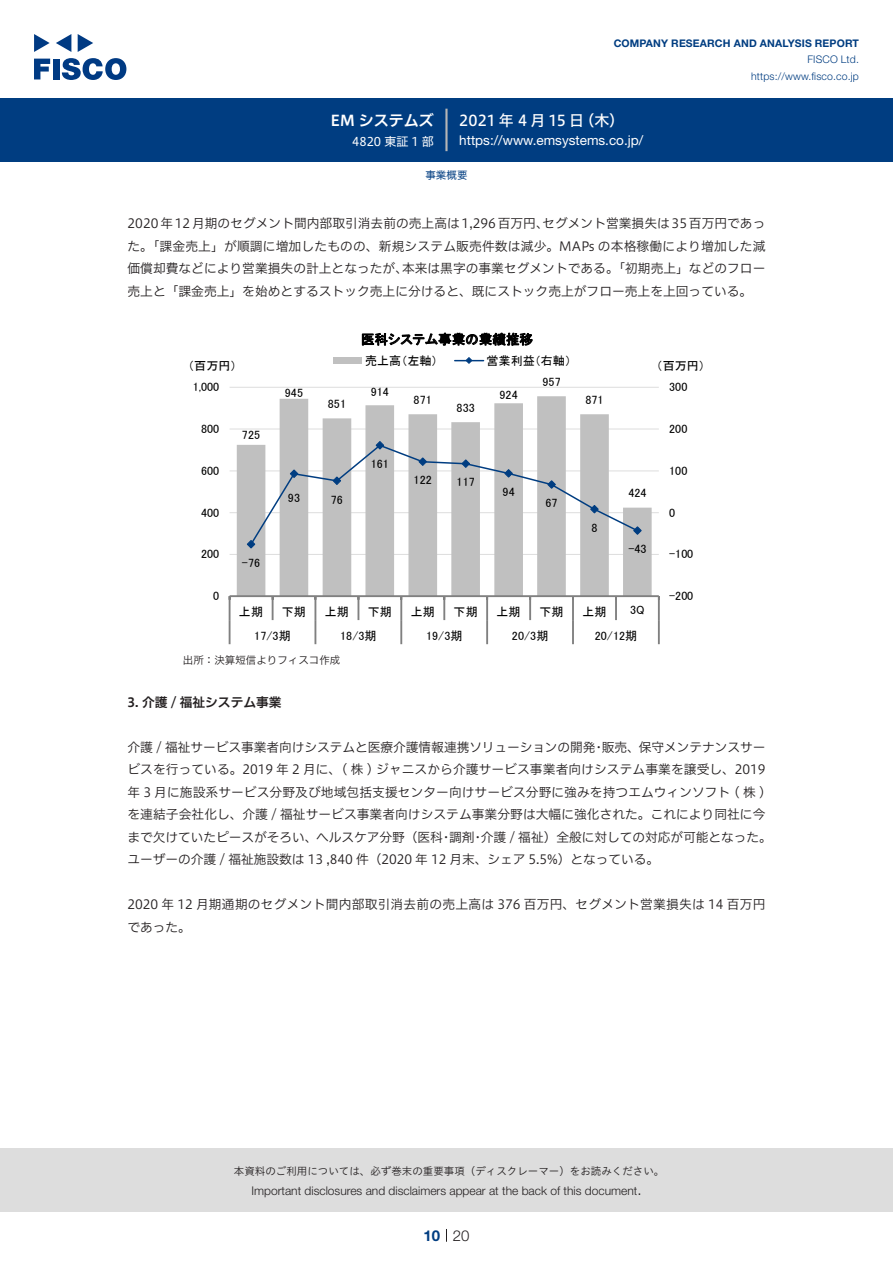
<style>
.page{position:relative;width:893px;height:1263px;background:#fff}
.page>*{position:absolute;margin:0;border:0;box-sizing:border-box;transform-origin:0 0}
.t1{font:15px "Hiragino UD Sans F Std N W5";color:#fff}
.t2{font:15px "Hiragino UD Sans F Std N W6";color:#fff}
.t3{font:300 15px "Helvetica Neue LT Std";color:#231f20}
.t4{font:700 15px "Helvetica Neue LT Std";color:#003d81}
.t5{font:13.5px "Helvetica Neue LT Std";color:#fff}
.t6{font:13.5px "MS P Gothic";letter-spacing:.005em;color:#000}
.t7{font:12.75px/22.5px "Hiragino UD Sans F Std N W3";color:#231f20}
.t8{font:12.75px/22.5px "Hiragino UD Sans F Std N W3";letter-spacing:.02em;color:#231f20}
.t9{font:12.75px "Hiragino UD Sans F Std N W6";color:#231f20}
.t10{font:12.15px "MS P Gothic";color:#000}
.t11{font:12px "MS P Gothic";letter-spacing:.005em;color:#000}
.t12{font:300 12px "Helvetica Neue LT Std";color:#231f20}
.t13{font:12px "Hiragino UD Sans F Std N W4";color:#fff}
.t14{font:10.5px "Hiragino UD Sans Std W3";color:#231f20}
.t15{font:700 10.5px "Helvetica Neue LT Std";letter-spacing:.015em;color:#003d81}
.t16{font:300 10.5px/16.5px "Helvetica Neue LT Std";letter-spacing:.015em;color:#003d81;text-align:right}
.t17{font:10.5px "Hiragino UD Sans F Std N W3";color:#231f20}
.t18{font:10.5px "Hiragino UD Sans F Std N W4";color:#003d81}
</style>
<div class="page">
<div style="left:0;top:1148px;width:893px;height:64px;background:#ddd"></div>
<svg style="left:34px;top:59px;width:16px;height:20px"></svg>
<div style="left:53px;top:59px;width:6px;height:20px;background:#003a83"></div>
<svg style="left:62px;top:58px;width:64px;height:22px"></svg>
<svg style="left:34px;top:34px;width:16px;height:18px"></svg>
<svg style="left:78px;top:34px;width:15px;height:18px"></svg>
<svg style="left:56px;top:34px;width:15px;height:18px"></svg>
<div style="left:0;top:98px;width:893px;height:64px;background:#003d81"></div>
<hr style="left:445px;top:109px;width:3px;height:42px;background:#b5b5b6">
<svg style="left:446px;top:1229px;width:1px;height:13px"></svg>
<hr style="left:230px;top:554px;width:429px;height:1px;background:#ddd">
<hr style="left:230px;top:512px;width:429px;height:1px;background:#ddd">
<hr style="left:230px;top:471px;width:429px;height:1px;background:#ddd">
<hr style="left:230px;top:429px;width:429px;height:1px;background:#ddd">
<hr style="left:230px;top:387px;width:429px;height:1px;background:#ddd">
<svg style="left:237px;top:396px;width:415px;height:199px;fill:#c0c0c0"></svg>
<hr style="left:230px;top:595px;width:429px;height:2px;background:#808080">
<hr style="left:229px;top:596px;width:2px;height:24px;background:#808080">
<hr style="left:272px;top:596px;width:2px;height:24px;background:#808080">
<hr style="left:314px;top:596px;width:2px;height:24px;background:#808080">
<hr style="left:357px;top:596px;width:2px;height:24px;background:#808080">
<hr style="left:400px;top:596px;width:2px;height:24px;background:#808080">
<hr style="left:443px;top:596px;width:2px;height:24px;background:#808080">
<hr style="left:486px;top:596px;width:2px;height:24px;background:#808080">
<hr style="left:529px;top:596px;width:2px;height:24px;background:#808080">
<hr style="left:572px;top:596px;width:2px;height:24px;background:#808080">
<hr style="left:615px;top:596px;width:2px;height:24px;background:#808080">
<hr style="left:658px;top:596px;width:2px;height:24px;background:#808080">
<hr style="left:229px;top:620px;width:2px;height:24px;background:#808080">
<hr style="left:314px;top:620px;width:2px;height:24px;background:#808080">
<hr style="left:400px;top:620px;width:2px;height:24px;background:#808080">
<hr style="left:486px;top:620px;width:2px;height:24px;background:#808080">
<hr style="left:572px;top:620px;width:2px;height:24px;background:#808080">
<hr style="left:658px;top:620px;width:2px;height:24px;background:#808080">
<svg style="left:246px;top:440px;width:396px;height:109px"></svg>
<div style="left:333px;top:358px;width:29px;height:6px;background:#c0c0c0"></div>
<svg style="left:455px;top:357px;width:29px;height:7px"></svg>
<p class="t2" style="left:331px;top:109px;width:105px">EM システムズ</p>
<p class="t13" style="left:352px;top:132px;width:83px">4820 東証 1 部</p>
<p class="t15" style="left:614px;top:37px;width:247px">COMPANY RESEARCH AND ANALYSIS REPORT</p>
<p class="t16" style="left:751px;top:51px;width:109px">FISCO Ltd. https://www.fisco.co j p.</p>
<p class="t1" style="left:459px;top:109px;width:126px">2021 年 4 月 15 日</p>
<p class="t1" style="left:579px;top:109px;width:46px">（木(</p>
<p class="t5" style="left:459px;top:132px;width:186px">https://www.emsystems.co j p. /</p>
<p class="t18" style="left:425px;top:167px;width:43px">事業概要</p>
<p class="t7" style="left:128px;top:211px;width:423px">2020年 12 月期のセグメント間内部取引消去前の売上高は 1,296 百万円、</p>
<p class="t7" style="left:128px;top:234px;width:639px">た。「課金売上」が順調に増加したものの、新規システム販売件数は減少。MAPs の本格稼働により増加した減</p>
<p class="t7" style="left:402px;top:256px;width:365px">本来は黒字の事業セグメントである。「初期売上」などのフロー</p>
<p class="t7" style="left:542px;top:211px;width:225px">セグメント営業損失は35 百万円であっ</p>
<p class="t7" style="left:128px;top:256px;width:626px">価償却費などにより営業損失の計上となったが、<br>売上と「課金売上」を始めとするストック売上に分けると、既にストック売上がフロー売上を上回っている。</p>
<p class="t11" style="left:188px;top:359px;width:50px">（百万円）</p>
<p class="t6" style="left:361px;top:332px;width:173px">医科システム事業の業績推移</p>
<p class="t10" style="left:487px;top:354px;width:86px">営業利益（右軸(</p>
<p class="t10" style="left:365px;top:354px;width:74px">売上高（左軸）</p>
<p class="t11" style="left:657px;top:360px;width:50px">（百万円(</p>
<p class="t11" style="left:193px;top:381px;width:28px">1,000</p>
<p class="t11" style="left:285px;top:387px;width:20px">945</p>
<p class="t11" style="left:371px;top:386px;width:20px">914</p>
<p class="t11" style="left:499px;top:388px;width:20px">924</p>
<p class="t11" style="left:414px;top:394px;width:20px">871</p>
<p class="t10" style="left:328px;top:398px;width:20px">851</p>
<p class="t11" style="left:457px;top:402px;width:20px">833</p>
<p class="t11" style="left:542px;top:376px;width:20px">957</p>
<p class="t11" style="left:585px;top:394px;width:20px">871</p>
<p class="t11" style="left:669px;top:381px;width:20px">300</p>
<p class="t11" style="left:201px;top:423px;width:20px">800</p>
<p class="t11" style="left:242px;top:429px;width:20px">725</p>
<p class="t11" style="left:669px;top:423px;width:20px">200</p>
<p class="t11" style="left:201px;top:464px;width:20px">600</p>
<p class="t11" style="left:201px;top:506px;width:20px">400</p>
<p class="t11" style="left:288px;top:492px;width:14px">93</p>
<p class="t11" style="left:331px;top:493px;width:14px">76</p>
<p class="t11" style="left:371px;top:458px;width:20px">161</p>
<p class="t11" style="left:414px;top:474px;width:20px">122</p>
<p class="t11" style="left:457px;top:476px;width:20px">117</p>
<p class="t11" style="left:503px;top:486px;width:14px">94</p>
<p class="t11" style="left:545px;top:497px;width:14px">67</p>
<p class="t11" style="left:628px;top:487px;width:20px">424</p>
<p class="t11" style="left:669px;top:464px;width:20px">100</p>
<p class="t11" style="left:669px;top:506px;width:8px">0</p>
<p class="t11" style="left:591px;top:522px;width:8px">8</p>
<p class="t11" style="left:201px;top:548px;width:20px">200</p>
<p class="t11" style="left:242px;top:557px;width:20px">-76</p>
<p class="t10" style="left:628px;top:543px;width:20px">-43</p>
<p class="t11" style="left:669px;top:548px;width:26px">-100</p>
<p class="t11" style="left:213px;top:590px;width:8px">0</p>
<p class="t11" style="left:669px;top:590px;width:26px">-200</p>
<p class="t11" style="left:239px;top:605px;width:26px">上期</p>
<p class="t11" style="left:282px;top:605px;width:26px">下期</p>
<p class="t11" style="left:325px;top:605px;width:26px">上期</p>
<p class="t11" style="left:368px;top:605px;width:26px">下期</p>
<p class="t11" style="left:411px;top:605px;width:26px">上期</p>
<p class="t11" style="left:454px;top:605px;width:26px">下期</p>
<p class="t11" style="left:497px;top:605px;width:26px">上期</p>
<p class="t11" style="left:539px;top:605px;width:26px">下期</p>
<p class="t11" style="left:582px;top:605px;width:26px">上期</p>
<p class="t11" style="left:630px;top:603px;width:16px">Q3</p>
<p class="t11" style="left:254px;top:629px;width:38px">17/3期</p>
<p class="t11" style="left:340px;top:629px;width:38px">18/3期</p>
<p class="t11" style="left:426px;top:629px;width:38px">19/3期</p>
<p class="t11" style="left:512px;top:629px;width:38px">20/3期</p>
<p class="t11" style="left:595px;top:629px;width:44px">20/12期</p>
<p class="t17" style="left:183px;top:652px;width:159px">出所：決算短信よりフィスコ作成</p>
<p class="t9" style="left:128px;top:692px;width:156px">3. 介護 / 福祉システム事業</p>
<p class="t7" style="left:128px;top:735px;width:470px">介護 / 福祉サービス事業者向けシステムと医療介護情報連携ソリューションの開発</p>
<p class="t7" style="left:127px;top:757px;width:639px">ビスを行っている。2019 年 2 月に、( 株 ) ジャニスから介護サービス事業者向けシステム事業を譲受し、2019</p>
<p class="t7" style="left:128px;top:780px;width:639px">年 3 月に施設系サービス分野及び地域包括支援センター向けサービス分野に強みを持つエムウィンソフト ( 株 (</p>
<p class="t7" style="left:128px;top:802px;width:639px">を連結子会社化し、介護 / 福祉サービス事業者向けシステム事業分野は大幅に強化された。これにより同社に今</p>
<p class="t7" style="left:481px;top:825px;width:293px">介護 / 福祉）全般に対しての対応が可能となった。</p>
<p class="t7" style="left:602px;top:735px;width:165px">販売、保守メンテナンスサー</p>
<p class="t7" style="left:592px;top:735px;width:14px">・</p>
<p class="t7" style="left:127px;top:825px;width:533px">まで欠けていたピースがそろい、ヘルスケア分野（医科<br>ユーザーの介護 / 福祉施設数は 13 ,840 件（2020 年 12 月末、シェア 5.5%）となっている。</p>
<p class="t8" style="left:128px;top:892px;width:639px">2020 年 12 月期通期のセグメント間内部取引消去前の売上高は 376 百万円、セグメント営業損失は 14 百万円であった。</p>
<p class="t7" style="left:449px;top:825px;width:27px">調剤</p>
<p class="t7" style="left:440px;top:825px;width:14px">・</p>
<p class="t7" style="left:471px;top:825px;width:14px">・</p>
<p class="t14" style="left:234px;top:1163px;width:432px">本資料のご利用については、必ず巻末の重要事項（ディスクレーマー）をお読みください。</p>
<p class="t3" style="left:637px;top:1180px;width:6px">.</p>
<p class="t12" style="left:251px;top:1183px;width:387px">Important disclosures and disclaimers appear at the back of this document</p>
<p class="t4" style="left:423px;top:1226px;width:18px">10</p>
<p class="t3" style="left:453px;top:1226px;width:18px">20</p>
</div>
